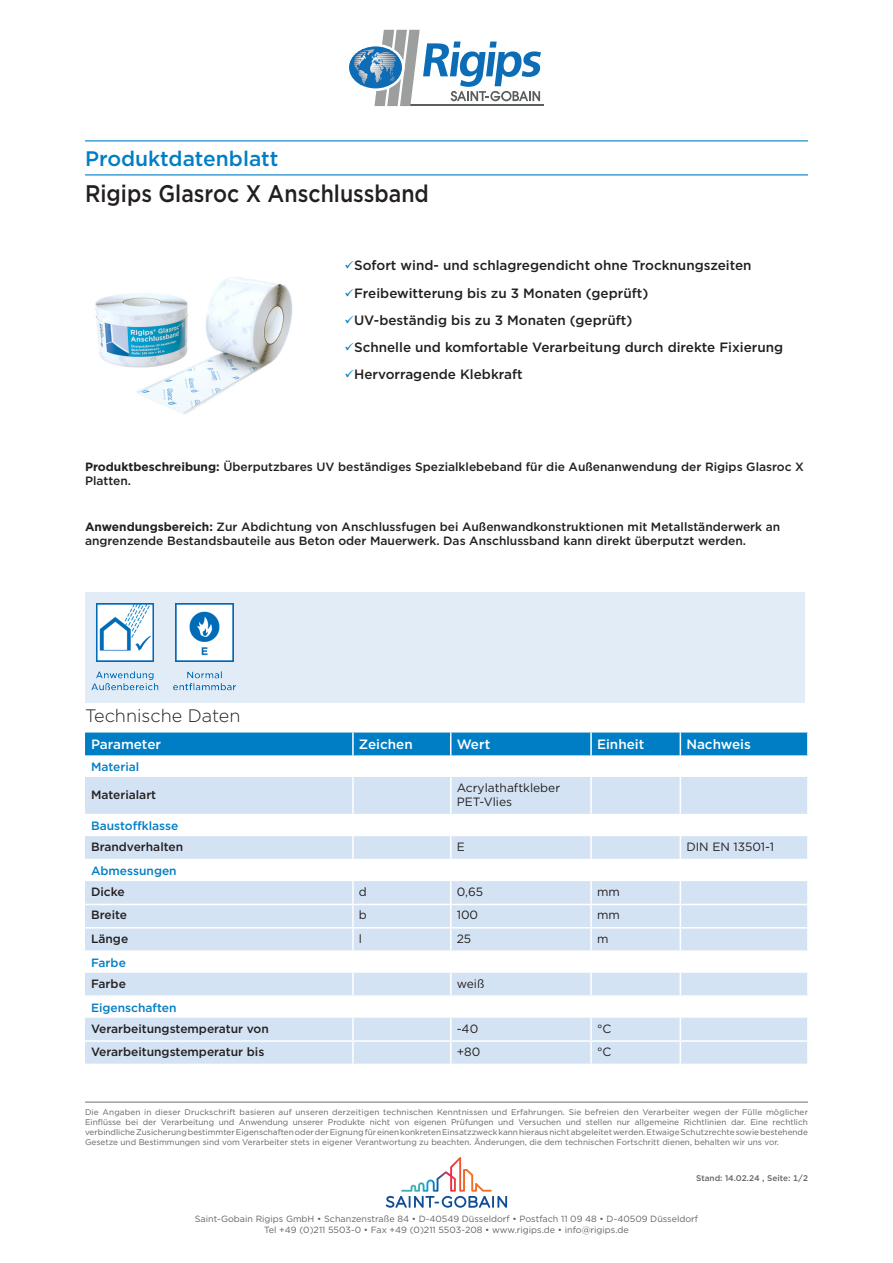
<style>
.page{position:relative;width:893px;height:1263px;background:#fff}
.page>*{position:absolute;margin:0;border:0;box-sizing:border-box;transform-origin:0 0}
.Product_Name{font:500 24px "Gotham";color:#231f20;scale:.89 1}
.t1{font:500 21px "Gotham";color:#007ec5}
.Technische_daten{font:300 18px "Gotham";color:#231f20}
.t2{font:500 13.5px "Gotham";color:#231f20}
.column_header_column{font:500 13.5px "Gotham";color:#fff}
.product_description{font:500 12px/13.5px "Gotham";color:#231f20}
.Product_Description{font:500 12px/13.5px "Gotham";color:#231f20}
.column_1{font:500 12px "Gotham";color:#231f20}
.attribute_group{font:500 12px "Gotham";color:#007ec5}
.column_3{font:12px "Gotham";color:#231f20}
.column_5{font:12px "Gotham";color:#231f20}
.column_4{font:12px "Gotham";color:#231f20}
.column_2{font:12px "Gotham";color:#231f20}
.t3{font:9px/10.8px "Gotham";color:#636366;text-align:center}
.t4{font:8.25px/9.8px "Gotham";color:#636366;text-align:justify}
.t5{font:500 8.25px "Gotham";color:#636366}
.s1{font-weight:700}
</style>
<div class="page">
<hr style="left:85px;top:140px;width:723px;height:1px;background:#007ec5">
<hr style="left:85px;top:174px;width:723px;height:1px;background:#007ec5">
<hr style="left:85px;top:1101px;width:723px;height:2px;background:#9d9fa2">
<svg style="left:386px;top:1157px;width:121px;height:51px"></svg>
<hr style="left:410px;top:105px;width:134px;height:1px;background:#5b5e5e">
<svg style="left:349px;top:30px;width:192px;height:76px"></svg>
<div style="left:85px;top:593px;width:719px;height:110px;background:#e1ecf7"></div>
<img style="left:91px;top:603px;width:145px;height:88px">
<svg style="left:85px;top:777px;width:722px;height:287px;fill:#d4e3f4"></svg>
<div style="left:85px;top:732px;width:722px;height:23px;background:#007ec5"></div>
<hr style="left:352px;top:777px;width:2px;height:37px;background:#fff">
<hr style="left:450px;top:777px;width:1px;height:37px;background:#fff">
<hr style="left:590px;top:777px;width:2px;height:37px;background:#fff">
<hr style="left:680px;top:777px;width:1px;height:37px;background:#fff">
<hr style="left:85px;top:814px;width:268px;height:1px;background:#fff">
<hr style="left:353px;top:814px;width:98px;height:1px;background:#fff">
<hr style="left:451px;top:814px;width:140px;height:1px;background:#fff">
<hr style="left:591px;top:814px;width:89px;height:1px;background:#fff">
<hr style="left:680px;top:814px;width:129px;height:1px;background:#fff">
<hr style="left:352px;top:836px;width:2px;height:23px;background:#fff">
<svg style="left:450px;top:836px;width:1px;height:23px"></svg>
<hr style="left:590px;top:836px;width:2px;height:23px;background:#fff">
<svg style="left:680px;top:836px;width:1px;height:23px"></svg>
<hr style="left:85px;top:859px;width:268px;height:1px;background:#fff">
<hr style="left:353px;top:859px;width:98px;height:1px;background:#fff">
<hr style="left:451px;top:859px;width:140px;height:1px;background:#fff">
<hr style="left:591px;top:859px;width:89px;height:1px;background:#fff">
<hr style="left:680px;top:859px;width:129px;height:1px;background:#fff">
<hr style="left:352px;top:881px;width:2px;height:23px;background:#fff">
<hr style="left:590px;top:881px;width:2px;height:23px;background:#fff">
<hr style="left:85px;top:904px;width:268px;height:1px;background:#fff">
<hr style="left:353px;top:904px;width:98px;height:1px;background:#fff">
<hr style="left:352px;top:905px;width:2px;height:22px;background:#fff">
<hr style="left:451px;top:904px;width:140px;height:1px;background:#fff">
<hr style="left:591px;top:904px;width:89px;height:1px;background:#fff">
<hr style="left:590px;top:905px;width:2px;height:22px;background:#fff">
<hr style="left:680px;top:904px;width:129px;height:1px;background:#fff">
<hr style="left:85px;top:927px;width:268px;height:1px;background:#fff">
<hr style="left:353px;top:927px;width:98px;height:1px;background:#fff">
<hr style="left:352px;top:928px;width:2px;height:22px;background:#fff">
<hr style="left:451px;top:927px;width:140px;height:1px;background:#fff">
<svg style="left:450px;top:881px;width:1px;height:69px"></svg>
<hr style="left:591px;top:927px;width:89px;height:1px;background:#fff">
<hr style="left:590px;top:928px;width:2px;height:22px;background:#fff">
<hr style="left:680px;top:927px;width:129px;height:1px;background:#fff">
<svg style="left:680px;top:881px;width:1px;height:69px"></svg>
<hr style="left:85px;top:950px;width:268px;height:2px;background:#fff">
<hr style="left:353px;top:950px;width:98px;height:2px;background:#fff">
<hr style="left:451px;top:950px;width:140px;height:2px;background:#fff">
<hr style="left:591px;top:950px;width:89px;height:2px;background:#fff">
<hr style="left:680px;top:950px;width:129px;height:2px;background:#fff">
<hr style="left:352px;top:973px;width:2px;height:22px;background:#fff">
<svg style="left:450px;top:973px;width:1px;height:22px"></svg>
<hr style="left:590px;top:973px;width:2px;height:22px;background:#fff">
<svg style="left:680px;top:973px;width:1px;height:22px"></svg>
<hr style="left:85px;top:995px;width:268px;height:2px;background:#fff">
<hr style="left:353px;top:995px;width:98px;height:2px;background:#fff">
<hr style="left:451px;top:995px;width:140px;height:2px;background:#fff">
<hr style="left:591px;top:995px;width:89px;height:2px;background:#fff">
<hr style="left:680px;top:995px;width:129px;height:2px;background:#fff">
<hr style="left:352px;top:1018px;width:2px;height:22px;background:#fff">
<hr style="left:590px;top:1018px;width:2px;height:22px;background:#fff">
<hr style="left:85px;top:1040px;width:268px;height:2px;background:#fff">
<hr style="left:353px;top:1040px;width:98px;height:2px;background:#fff">
<hr style="left:352px;top:1042px;width:2px;height:22px;background:#fff">
<hr style="left:451px;top:1040px;width:140px;height:2px;background:#fff">
<svg style="left:450px;top:1018px;width:1px;height:46px"></svg>
<hr style="left:591px;top:1040px;width:89px;height:2px;background:#fff">
<hr style="left:590px;top:1042px;width:2px;height:22px;background:#fff">
<hr style="left:680px;top:1040px;width:129px;height:2px;background:#fff">
<svg style="left:680px;top:1018px;width:1px;height:46px"></svg>
<img style="left:95px;top:277px;width:198px;height:137px">
<h2 class="t1" style="left:85px;top:145px;width:195px">Produktdatenblatt</h2>
<p class="Product_Name" style="left:85px;top:178px;width:388px">Rigips Glasroc X Anschlussband</p>
<p class="t2" style="left:354px;top:257px;width:399px">Sofort wind- und schlagregendicht ohne Trocknungszeiten</p>
<p class="t2" style="left:354px;top:284px;width:296px">Freibewitterung bis zu 3 Monaten (geprüft)</p>
<p class="t2" style="left:354px;top:311px;width:280px">UV-beständig bis zu 3 Monaten (geprüft)</p>
<p class="t2" style="left:354px;top:339px;width:431px">Schnelle und komfortable Verarbeitung durch direkte Fixierung</p>
<p class="t2" style="left:354px;top:366px;width:170px">Hervorragende Klebkraft</p>
<p class="Product_Description" style="left:85px;top:460px;width:720px"><span class="s1">Produktbeschreibung:</span> Überputzbares UV beständiges Spezialklebeband für die Außenanwendung der Rigips Glasroc X<br>Platten.</p>
<p class="product_description" style="left:85px;top:520px;width:697px"><span class="s1">Anwendungsbereich:</span> Zur Abdichtung von Anschlussfugen bei Außenwandkonstruktionen mit Metallständerwerk an angrenzende Bestandsbauteile aus Beton oder Mauerwerk. Das Anschlussband kann direkt überputzt werden.</p>
<p class="Technische_daten" style="left:85px;top:704px;width:157px">Technische Daten</p>
<p class="column_header_column" style="left:91px;top:736px;width:72px">Parameter</p>
<p class="column_header_column" style="left:359px;top:736px;width:55px">Zeichen</p>
<p class="column_header_column" style="left:457px;top:736px;width:35px">Wert</p>
<p class="column_header_column" style="left:597px;top:736px;width:49px">Einheit</p>
<p class="column_header_column" style="left:686px;top:736px;width:66px">Nachweis</p>
<p class="attribute_group" style="left:91px;top:759px;width:50px">Material</p>
<p class="column_1" style="left:91px;top:787px;width:67px">Materialart</p>
<p class="column_3" style="left:457px;top:780px;width:105px">Acrylathaftkleber</p>
<p class="column_3" style="left:457px;top:794px;width:57px">PET-Vlies</p>
<p class="attribute_group" style="left:91px;top:818px;width:89px">Baustoffklasse</p>
<p class="column_1" style="left:91px;top:839px;width:94px">Brandverhalten</p>
<p class="column_3" style="left:457px;top:839px;width:10px">E</p>
<p class="column_5" style="left:686px;top:839px;width:89px">DIN EN 13501-1</p>
<p class="attribute_group" style="left:91px;top:863px;width:87px">Abmessungen</p>
<p class="column_1" style="left:91px;top:884px;width:35px">Dicke</p>
<p class="column_2" style="left:359px;top:884px;width:9px">d</p>
<p class="column_3" style="left:457px;top:884px;width:28px">0,65</p>
<p class="column_4" style="left:597px;top:884px;width:24px">mm</p>
<p class="column_1" style="left:91px;top:907px;width:38px">Breite</p>
<p class="column_2" style="left:359px;top:907px;width:9px">b</p>
<p class="column_3" style="left:457px;top:907px;width:23px">100</p>
<p class="column_4" style="left:597px;top:907px;width:24px">mm</p>
<p class="column_1" style="left:91px;top:930px;width:39px">Länge</p>
<p class="column_2" style="left:359px;top:931px;width:5px">l</p>
<p class="column_3" style="left:457px;top:931px;width:16px">25</p>
<p class="column_4" style="left:597px;top:931px;width:13px">m</p>
<p class="attribute_group" style="left:91px;top:955px;width:36px">Farbe</p>
<p class="column_1" style="left:91px;top:975px;width:36px">Farbe</p>
<p class="column_3" style="left:457px;top:975px;width:29px">weiß</p>
<p class="attribute_group" style="left:91px;top:999px;width:87px">Eigenschaften</p>
<p class="column_1" style="left:91px;top:1020px;width:179px">Verarbeitungstemperatur von</p>
<p class="column_3" style="left:457px;top:1020px;width:23px">-40</p>
<p class="column_4" style="left:597px;top:1020px;width:16px">°C</p>
<p class="column_1" style="left:91px;top:1044px;width:175px">Verarbeitungstemperatur bis</p>
<p class="column_3" style="left:457px;top:1044px;width:25px">+80</p>
<p class="column_4" style="left:597px;top:1044px;width:16px">°C</p>
<p class="t4" style="left:85px;top:1107px;width:724px">Die Angaben in dieser Druckschrift basieren auf unseren derzeitigen technischen Kenntnissen und Erfahrungen. Sie befreien den Verarbeiter wegen der Fülle möglicher Einflüsse bei der Verarbeitung und Anwendung unserer Produkte nicht von eigenen Prüfungen und Versuchen und stellen nur allgemeine Richtlinien dar. Eine rechtlich verbindliche Zusicherung bestimmter Eigenschaften oder der Eignung für einen konkreten Einsatzzweck kann hieraus nicht abgeleitet werden. Etwaige Schutzrechte sowie bestehende Gesetze und Bestimmungen sind vom Verarbeiter stets in eigener Verantwortung zu beachten. Änderungen, die dem technischen Fortschritt dienen, behalten wir uns vor.</p>
<p class="t5" style="left:696px;top:1173px;width:113px">Stand: 14.02.24 , Seite: 1/2</p>
<p class="t3" style="left:195px;top:1213px;width:505px">Saint-Gobain Rigips GmbH • Schanzenstraße 84 • D-40549 Düsseldorf • Postfach 11 09 48 • D-40509 Düsseldorf<br>Tel +49 (0)211 5503-0 • Fax +49 (0)211 5503-208 • www.rigips.de • info@rigips.de</p>
</div>
